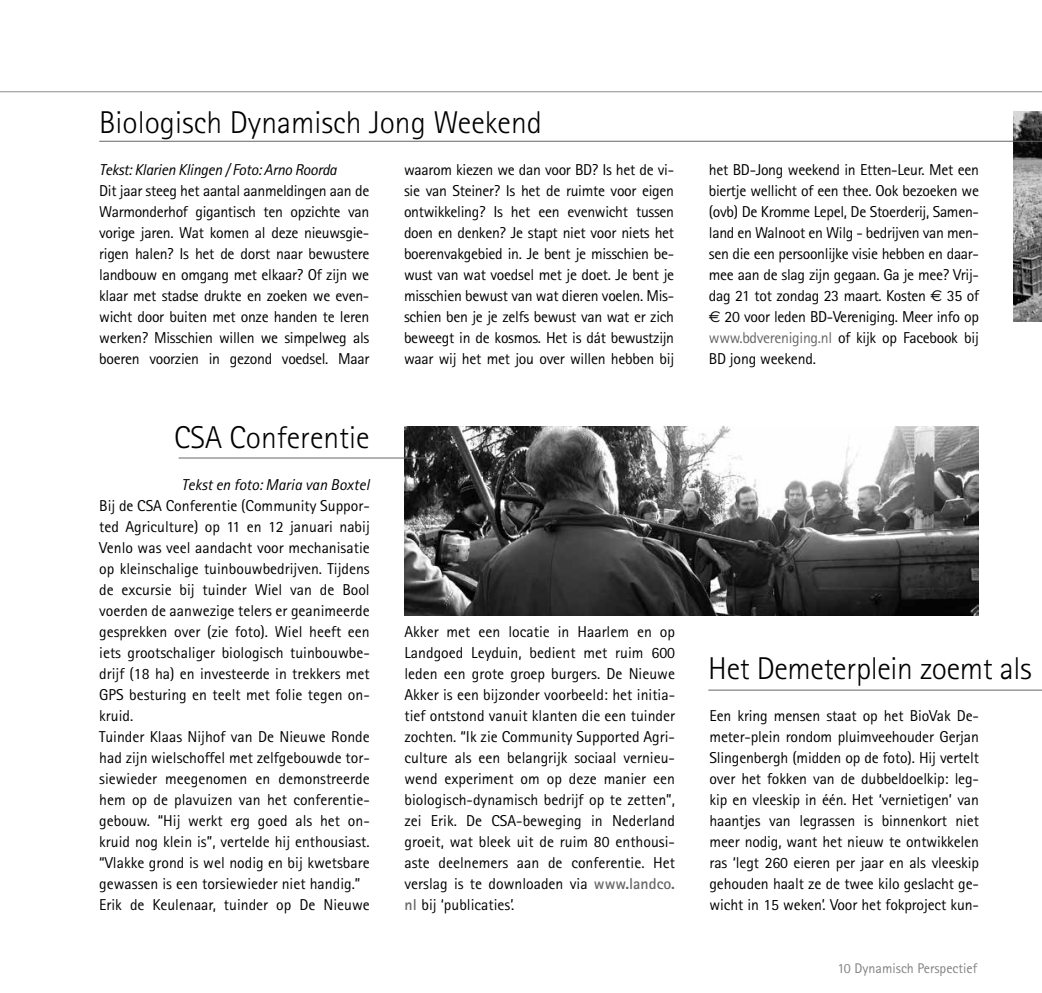
<style>
.page{position:relative;width:1042px;height:993px;background:#fff}
.page>*{position:absolute;margin:0;border:0;box-sizing:border-box;transform-origin:0 0}
.t1{font:300 31.5px "Rotis Sans Serif";color:#000}
.t2{font:15.75px/21px "Rotis Sans Serif";color:#000;text-align:justify}
.t3{font:italic 15.75px "Rotis Sans Serif";letter-spacing:-.02em;color:#000}
.t4{font:italic 15.75px "Rotis Sans Serif";color:#000}
.t5{font:14px "Rotis Sans Serif";color:#818181}
.s1{font-family:"Euro Sans"}
.s2{color:#676767}
.s3{font-weight:700;color:#676767}
</style>
<div class="page">
<img style="left:404px;top:426px;width:575px;height:189px">
<img style="left:1013px;top:111px;width:29px;height:210px">
<hr style="left:179px;top:457px;width:250px;height:1px;background:#676767">
<hr style="left:708px;top:689px;width:334px;height:1px;background:#676767">
<hr style="left:99px;top:141px;width:943px;height:1px;background:#676767">
<hr style="left:0;top:91px;width:1042px;height:1px;background:#8d8d8d">
<h1 class="t1" style="left:99px;top:104px;width:444px">Biologisch Dynamisch Jong Weekend</h1>
<p class="t3" style="left:99px;top:160px;width:239px">Tekst: Klarien Klingen / Foto: Arno Roorda</p>
<p class="t2" style="left:99px;top:180px;width:272px">Dit jaar steeg het aantal aanmeldingen aan de Warmonderhof gigantisch ten opzichte van vorige jaren. Wat komen al deze nieuwsgie&shy;rigen halen? Is het de dorst naar bewustere landbouw en omgang met elkaar? Of zijn we klaar met stadse drukte en zoeken we even&shy;wicht door buiten met onze handen te leren werken? Misschien willen we simpelweg als boeren voorzien in gezond voedsel. Maar</p>
<h1 class="t1" style="left:174px;top:419px;width:197px">CSA Conferentie</h1>
<p class="t4" style="left:182px;top:475px;width:190px">Tekst en foto: Maria van Boxtel</p>
<p class="t2" style="left:99px;top:495px;width:272px;text-align:left">Bij de CSA Conferentie (Community Suppor&shy;ted Agriculture) op 11 en 12 januari nabij Venlo was veel aandacht voor mechanisatie op kleinschalige tuinbouwbedrijven. Tijdens de excursie bij tuinder Wiel van de Bool voerden de aanwezige telers er geanimeerde gesprekken over (zie foto). Wiel heeft een iets grootschaliger biologisch tuinbouwbe&shy;drijf (18 ha) en investeerde in trekkers met GPS besturing en teelt met folie tegen on&shy;kruid.<br>Tuinder Klaas Nijhof van De Nieuwe Ronde had zijn wielschoffel met zelfgebouwde tor&shy;siewieder meegenomen en demonstreerde hem op de plavuizen van het conferentie&shy;gebouw. “Hij werkt erg goed als het on&shy;kruid nog klein is”, vertelde hij enthousiast. “Vlakke grond is wel nodig en bij kwetsbare gewassen is een torsiewieder niet handig.” Erik de Keulenaar, tuinder op De Nieuwe</p>
<p class="t2" style="left:404px;top:158px;width:272px">waarom kiezen we dan voor BD? Is het de vi&shy;sie van Steiner? Is het de ruimte voor eigen ontwikkeling? Is het een evenwicht tussen doen en denken? Je stapt niet voor niets het boerenvakgebied in. Je bent je misschien be&shy;wust van wat voedsel met je doet. Je bent je misschien bewust van wat dieren voelen. Mis&shy;schien ben je je zelfs bewust van wat er zich beweegt in de kosmos. Het is dát bewustzijn waar wij het met jou over willen hebben bij</p>
<p class="t2" style="left:709px;top:158px;width:272px">het BD-Jong weekend in Etten-Leur. Met een biertje wellicht of een thee. Ook bezoeken we (ovb) De Kromme Lepel, De Stoerderij, Samen&shy;land en Walnoot en Wilg - bedrijven van men&shy;sen die een persoonlijke visie hebben en daar&shy;mee aan de slag zijn gegaan. Ga je mee? Vrij&shy;dag 21 tot zondag 23 maart. Kosten <span class="s1">€</span> 35 of <span class="s1">€</span> 20 voor leden BD-Vereniging. Meer info op <span class="s2">www.bdvereniging.nl</span> of kijk op Facebook bij BD jong weekend.</p>
<p class="t2" style="left:404px;top:620px;width:272px">Akker met een locatie in Haarlem en op Landgoed Leyduin, bedient met ruim 600 leden een grote groep burgers. De Nieuwe Akker is een bijzonder voorbeeld: het initia&shy;tief ontstond vanuit klanten die een tuinder zochten. “Ik zie Community Supported Agri&shy;culture als een belangrijk sociaal vernieu&shy;wend experiment om op deze manier een biologisch-dynamisch bedrijf op te zetten”, zei Erik. De CSA-beweging in Nederland groeit, wat bleek uit de ruim 80 enthousi&shy;aste deelnemers aan de conferentie. Het verslag is te downloaden via <span class="s3">www.landco. nl</span> bij ‘publicaties’.</p>
<h1 class="t1" style="left:708px;top:650px;width:325px">Het Demeterplein zoemt als</h1>
<p class="t2" style="left:709px;top:705px;width:271px">Een kring mensen staat op het BioVak De&shy;meter-plein rondom pluimveehouder Gerjan Slingenbergh (midden op de foto). Hij vertelt over het fokken van de dubbeldoelkip: leg&shy;kip en vleeskip in één. Het ‘vernietigen’ van haantjes van legrassen is binnenkort niet meer nodig, want het nieuw te ontwikkelen ras ‘legt 260 eieren per jaar en als vleeskip gehouden haalt ze de twee kilo geslacht ge&shy;wicht in 15 weken’. Voor het fokproject kun-</p>
<p class="t5" style="left:837px;top:959px;width:141px">10 Dynamisch Perspectief</p>
</div>
